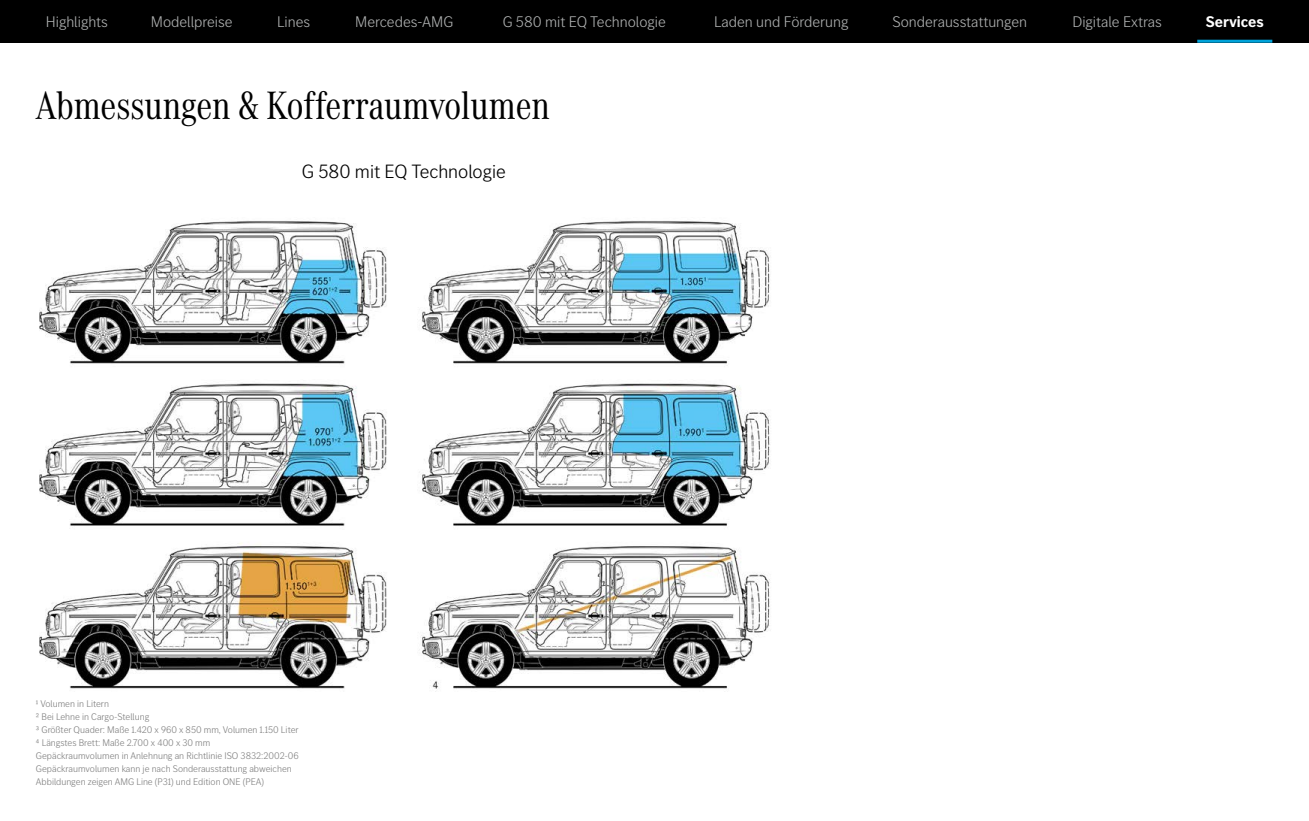
<style>
.page{position:relative;width:1309px;height:821px;background:#fff}
.page>*{position:absolute;margin:0;border:0;box-sizing:border-box;transform-origin:0 0}
.t1{font:41px "MB Corpo A Title Cond";color:#000}
.t2{font:300 20px "MB Corpo S Title";color:#000}
.t3{font:300 16px "MB Corpo S Title";color:#adafaf}
.t4{font:700 16px "MB Corpo S Title";color:#fff}
.t5{font:300 10px/13px "MB Corpo S Title";color:#808080}
</style>
<div class="page">
<div style="left:0;top:0;width:1309px;height:43px;background:#000"></div>
<hr style="left:1197px;top:40px;width:75px;height:3px;background:#00a2d9">
<img style="left:39px;top:220px;width:731px;height:472px">
<h3 class="t3" style="left:46px;top:12px;width:64px">Highlights</h3>
<h3 class="t3" style="left:151px;top:12px;width:83px">Modellpreise</h3>
<h3 class="t3" style="left:277px;top:12px;width:35px">Lines</h3>
<h3 class="t3" style="left:355px;top:12px;width:100px">Mercedes-AMG</h3>
<h3 class="t3" style="left:503px;top:12px;width:165px">G 580 mit EQ Technologie</h3>
<h3 class="t3" style="left:714px;top:12px;width:136px">Laden und Förderung</h3>
<h3 class="t3" style="left:893px;top:12px;width:136px">Sonderausstattungen</h3>
<h3 class="t3" style="left:1072px;top:12px;width:91px">Digitale Extras</h3>
<h3 class="t4" style="left:1206px;top:11px;width:60px">Services</h3>
<h1 class="t1" style="left:36px;top:78px;width:515px">Abmessungen &amp; Kofferraumvolumen</h1>
<h2 class="t2" style="left:302px;top:159px;width:205px">G 580 mit EQ Technologie</h2>
<p class="t5" style="left:36px;top:696px;width:264px">1 Volumen in Litern<br>2 Bei Lehne in Cargo-Stellung<br>3 Größter Quader: Maße 1.420 x 960 x 850 mm, Volumen 1.150 Liter 4 Längstes Brett: Maße 2.700 x 400 x 30 mm<br>Gepäckraumvolumen in Anlehnung an Richtlinie ISO 3832:2002-06<br>Gepäckraumvolumen kann je nach Sonderausstattung abweichen Abbildungen zeigen AMG Line (P31) und Edition ONE (PEA)</p>
</div>
